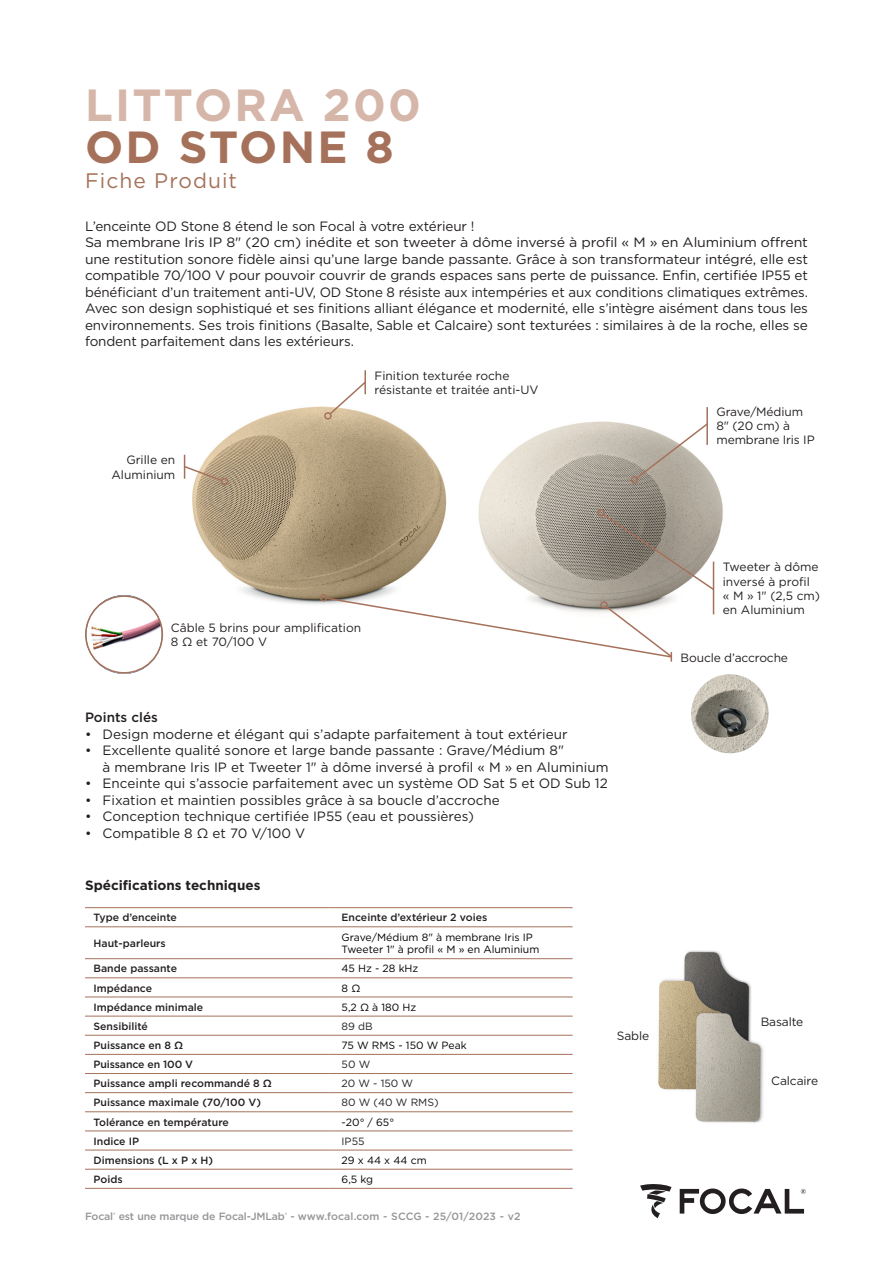
<style>
.page{position:relative;width:893px;height:1263px;background:#fff}
.page>*{position:absolute;margin:0;border:0;box-sizing:border-box;transform-origin:0 0}
.t1{font:700 45px/42px "Gotham";letter-spacing:.05em;color:#d5b6a9}
.t2{font:21px "Gotham";letter-spacing:.05em;color:#a5715a}
.Chapô{font:13.5px/16.5px "Gotham";color:#231f20}
.Chapô-2{font:13.5px/16.5px "Gotham";color:#231f20;text-align:justify;scale:1.05 1}
.t3{font:700 13.5px "Gotham";color:#231f20}
.t4{font:500 13.5px "Gotham";color:#231f20}
.Point_droite{font:12px/14.4px "Gotham";color:#231f20}
.Point_gauche{font:12px/14.4px "Gotham";letter-spacing:-.01em;color:#231f20}
.t5{font:500 10.5px "Gotham";color:#231f20}
.t6{font:10.5px "Gotham";color:#010101}
.Normal_e{font:500 10.5px "Gotham";letter-spacing:-.015em;color:#939598}
.t7{font:10.5px "Gotham";color:#231f20}
.s1{color:#a5715a}
</style>
<div class="page">
<img style="left:478px;top:421px;width:245px;height:126px">
<img style="left:184px;top:406px;width:263px;height:199px">
<svg style="left:328px;top:382px;width:39px;height:34px"></svg>
<div style="left:324px;top:412px;width:8px;height:8px;border:2px solid #a5715a;border-radius:50%"></div>
<hr style="left:364px;top:370px;width:2px;height:24px;background:#a5715a">
<svg style="left:640px;top:1184px;width:31px;height:34px"></svg>
<svg style="left:680px;top:1188px;width:126px;height:26px"></svg>
<div style="left:320px;top:594px;width:7px;height:7px;border:2px solid #a5715a;border-radius:50%"></div>
<img style="left:691px;top:674px;width:78px;height:79px">
<img style="left:85px;top:595px;width:78px;height:79px">
<img style="left:658px;top:950px;width:106px;height:173px">
<hr style="left:706px;top:407px;width:2px;height:38px;background:#a5715a">
<svg style="left:635px;top:422px;width:74px;height:58px"></svg>
<div style="left:631px;top:476px;width:7px;height:8px;border:2px solid #a5715a;border-radius:50%"></div>
<div style="left:85px;top:595px;width:78px;height:78px;border:2px solid #a5715a;border-radius:50%"></div>
<svg style="left:85px;top:908px;width:488px;height:280px"></svg>
<hr style="left:85px;top:907px;width:244px;height:1px;background:#a5715a">
<hr style="left:329px;top:907px;width:244px;height:1px;background:#a5715a">
<hr style="left:85px;top:926px;width:244px;height:1px;background:#a5715a">
<hr style="left:329px;top:926px;width:244px;height:1px;background:#a5715a">
<hr style="left:85px;top:958px;width:244px;height:1px;background:#a5715a">
<hr style="left:329px;top:958px;width:244px;height:1px;background:#a5715a">
<hr style="left:85px;top:977px;width:244px;height:1px;background:#a5715a">
<hr style="left:329px;top:977px;width:244px;height:1px;background:#a5715a">
<hr style="left:85px;top:996px;width:244px;height:1px;background:#a5715a">
<hr style="left:329px;top:996px;width:244px;height:1px;background:#a5715a">
<hr style="left:85px;top:1016px;width:244px;height:1px;background:#a5715a">
<hr style="left:329px;top:1016px;width:244px;height:1px;background:#a5715a">
<hr style="left:85px;top:1035px;width:244px;height:1px;background:#a5715a">
<hr style="left:329px;top:1035px;width:244px;height:1px;background:#a5715a">
<hr style="left:85px;top:1054px;width:244px;height:1px;background:#a5715a">
<hr style="left:329px;top:1054px;width:244px;height:1px;background:#a5715a">
<hr style="left:85px;top:1073px;width:244px;height:1px;background:#a5715a">
<hr style="left:329px;top:1073px;width:244px;height:1px;background:#a5715a">
<hr style="left:85px;top:1092px;width:244px;height:1px;background:#a5715a">
<hr style="left:329px;top:1092px;width:244px;height:1px;background:#a5715a">
<hr style="left:85px;top:1111px;width:244px;height:1px;background:#a5715a">
<hr style="left:329px;top:1111px;width:244px;height:1px;background:#a5715a">
<hr style="left:85px;top:1130px;width:244px;height:1px;background:#a5715a">
<hr style="left:329px;top:1130px;width:244px;height:1px;background:#a5715a">
<hr style="left:85px;top:1150px;width:244px;height:1px;background:#a5715a">
<hr style="left:329px;top:1150px;width:244px;height:1px;background:#a5715a">
<hr style="left:85px;top:1169px;width:244px;height:1px;background:#a5715a">
<hr style="left:329px;top:1169px;width:244px;height:1px;background:#a5715a">
<hr style="left:85px;top:1188px;width:244px;height:1px;background:#a5715a">
<hr style="left:329px;top:1188px;width:244px;height:1px;background:#a5715a">
<svg style="left:183px;top:455px;width:41px;height:27px"></svg>
<div style="left:221px;top:478px;width:7px;height:7px;border:2px solid #a5715a;border-radius:50%"></div>
<svg style="left:325px;top:512px;width:390px;height:150px"></svg>
<div style="left:597px;top:509px;width:8px;height:7px;border:2px solid #a5715a;border-radius:50%"></div>
<p class="t1" style="left:85px;top:84px;width:338px">LITTORA 200<br><span class="s1">OD STONE 8</span></p>
<p class="t2" style="left:85px;top:167px;width:154px">Fiche Produit</p>
<p class="Chapô" style="left:85px;top:218px;width:391px">L’enceinte OD Stone 8 étend le son Focal à votre extérieur !</p>
<p class="Chapô-2" style="left:85px;top:234px;width:690px">Sa membrane Iris IP 8" (20 cm) inédite et son tweeter à dôme inversé à profil « M » en Aluminium offrent une restitution sonore fidèle ainsi qu’une large bande passante. Grâce à son transformateur intégré, elle est compatible 70/100 V pour pouvoir couvrir de grands espaces sans perte de puissance. Enfin, certifiée IP55 et bénéficiant d’un traitement anti-UV, OD Stone 8 résiste aux intempéries et aux conditions climatiques extrêmes.</p>
<p class="Chapô" style="left:85px;top:300px;width:724px;text-align:justify">Avec son design sophistiqué et ses finitions alliant élégance et modernité, elle s’intègre aisément dans tous les environnements. Ses trois finitions (Basalte, Sable et Calcaire) sont texturées : similaires à de la roche, elles se fondent parfaitement dans les extérieurs.</p>
<p class="Point_droite" style="left:111px;top:453px;width:65px;text-align:right">Grille en<br>Aluminium</p>
<p class="Point_droite" style="left:374px;top:368px;width:166px">Finition texturée roche résistante et traitée anti-UV</p>
<p class="Point_gauche" style="left:716px;top:404px;width:100px">Grave/Médium<br>8" (20 cm) à membrane Iris IP</p>
<p class="Point_droite" style="left:171px;top:620px;width:192px">Câble 5 brins pour amplification<br>8 Ώ et 70/100 V</p>
<p class="t4" style="left:85px;top:709px;width:74px">Points clés</p>
<p class="Chapô" style="left:85px;top:725px;width:484px">• Design moderne et élégant qui s’adapte parfaitement à tout extérieur</p>
<p class="Chapô" style="left:103px;top:742px;width:507px;text-indent:-18px">• Excellente qualité sonore et large bande passante : Grave/Médium 8"<br>à membrane Iris IP et Tweeter 1" à dôme inversé à profil « M » en Aluminium</p>
<p class="Chapô" style="left:85px;top:775px;width:524px">• Enceinte qui s’associe parfaitement avec un système OD Sat 5 et OD Sub 12</p>
<p class="Chapô" style="left:85px;top:791px;width:416px">• Fixation et maintien possibles grâce à sa boucle d’accroche</p>
<p class="Chapô" style="left:85px;top:808px;width:390px">• Conception technique certifiée IP55 (eau et poussières)</p>
<p class="Chapô" style="left:85px;top:824px;width:222px">• Compatible 8 Ώ et 70 V/100 V</p>
<p class="t3" style="left:85px;top:877px;width:177px">Spécifications techniques</p>
<p class="t5" style="left:94px;top:911px;width:85px">Type d’enceinte</p>
<p class="t5" style="left:342px;top:911px;width:147px">Enceinte d’extérieur 2 voies</p>
<p class="t5" style="left:94px;top:936px;width:74px">Haut-parleurs</p>
<p class="t6" style="left:342px;top:930px;width:193px">Grave/Médium 8" à membrane Iris IP</p>
<p class="t6" style="left:342px;top:942px;width:199px">Tweeter 1" à profil « M » en Aluminium</p>
<p class="t5" style="left:94px;top:962px;width:85px">Bande passante</p>
<p class="t6" style="left:342px;top:962px;width:78px">45 Hz - 28 kHz</p>
<p class="t5" style="left:94px;top:981px;width:60px">Impédance</p>
<p class="t6" style="left:342px;top:981px;width:20px">8 Ώ</p>
<p class="t5" style="left:94px;top:1000px;width:111px">Impédance minimale</p>
<p class="t6" style="left:342px;top:1000px;width:76px">5,2 Ώ à 180 Hz</p>
<p class="t5" style="left:94px;top:1019px;width:56px">Sensibilité</p>
<p class="t7" style="left:342px;top:1019px;width:33px">89 dB</p>
<p class="t5" style="left:94px;top:1038px;width:91px">Puissance en 8 Ώ</p>
<p class="t6" style="left:342px;top:1038px;width:127px">75 W RMS - 150 W Peak</p>
<p class="t5" style="left:94px;top:1057px;width:101px">Puissance en 100 V</p>
<p class="t7" style="left:342px;top:1058px;width:30px">50 W</p>
<p class="t5" style="left:94px;top:1077px;width:180px">Puissance ampli recommandé 8 Ώ</p>
<p class="t7" style="left:342px;top:1077px;width:73px">20 W - 150 W</p>
<p class="t5" style="left:94px;top:1096px;width:169px">Puissance maximale (70/100 V)</p>
<p class="t7" style="left:342px;top:1096px;width:99px">80 W (40 W RMS)</p>
<p class="t5" style="left:94px;top:1115px;width:137px">Tolérance en température</p>
<p class="t6" style="left:342px;top:1115px;width:54px">-20° / 65°</p>
<p class="t5" style="left:94px;top:1134px;width:47px">Indice IP</p>
<p class="t7" style="left:342px;top:1134px;width:24px">IP55</p>
<p class="t5" style="left:94px;top:1153px;width:121px">Dimensions (L x P x H)</p>
<p class="t6" style="left:342px;top:1153px;width:87px">29 x 44 x 44 cm</p>
<p class="t5" style="left:94px;top:1172px;width:31px">Poids</p>
<p class="t6" style="left:342px;top:1172px;width:33px">6,5 kg</p>
<p class="Normal_e" style="left:85px;top:1210px;width:437px">Focal<sup>®</sup> est une marque de Focal-JMLab<sup>®</sup> - www.focal.com - SCCG - 25/01/2023 - v2</p>
<p class="Point_droite" style="left:617px;top:1029px;width:34px">Sable</p>
<p class="Point_droite" style="left:723px;top:559px;width:99px">Tweeter à dôme inversé à profil<br>« M » 1" (2,5 cm) en Aluminium</p>
<p class="Point_droite" style="left:681px;top:650px;width:109px">Boucle d’accroche</p>
<p class="Point_droite" style="left:761px;top:1015px;width:44px">Basalte</p>
<p class="Point_droite" style="left:771px;top:1073px;width:48px">Calcaire</p>
</div>
